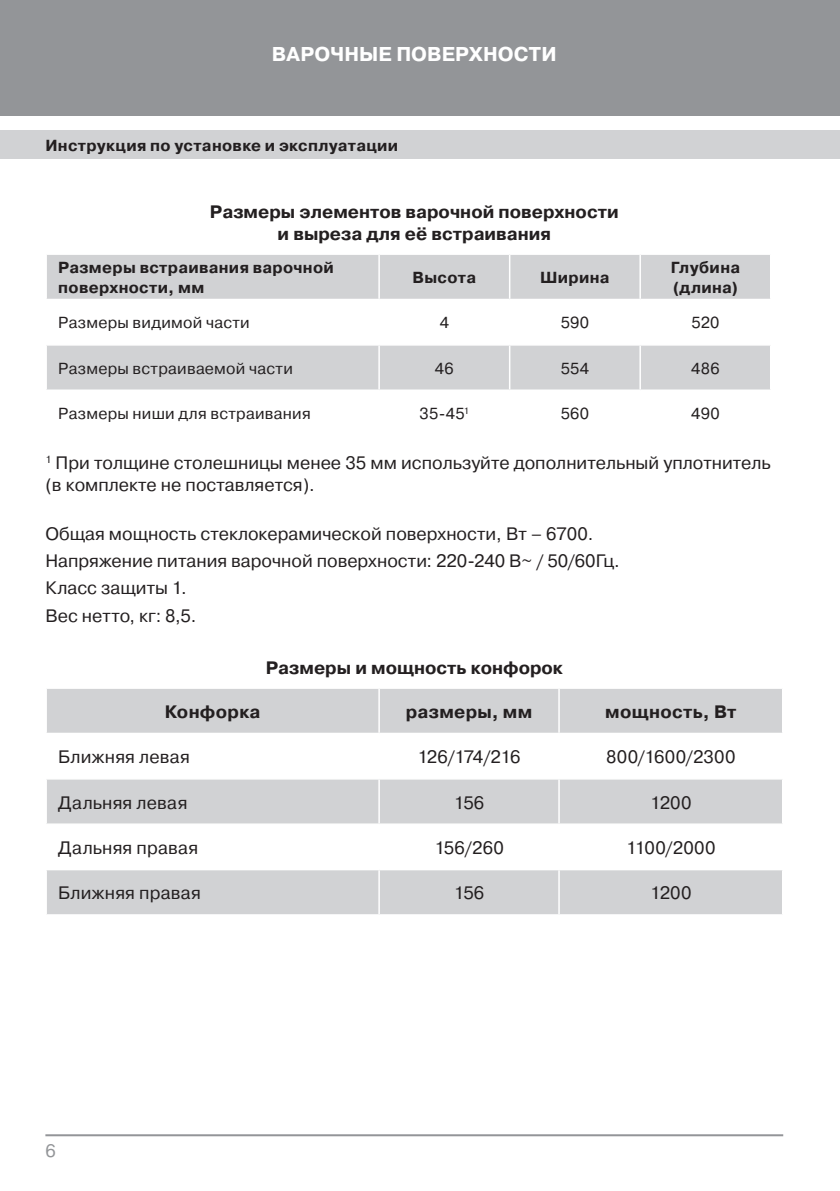
<style>
.page{position:relative;width:840px;height:1191px;background:#fff}
.page>*{position:absolute;margin:0;border:0;box-sizing:border-box;transform-origin:0 0}
.t1{font:700 20px "Pragmatica C";letter-spacing:.005em;color:#fff}
.Podzagolovok{font:18px/21.6px "Pragmatica C";color:#231f20}
.Table{font:18px "Pragmatica C";letter-spacing:.01em;color:#231f20}
.Based_text{font:18px "Pragmatica C";color:#231f20}
.Podzagolovok-2{font:700 18px/21.6px "Pragmatica C";color:#231f20;text-align:center}
.Table-2{font:700 18px "Pragmatica C";letter-spacing:.015em;color:#231f20}
.Table-3{font:18px "Pragmatica C";letter-spacing:-.045em;color:#231f20}
.t2{font:18px "Pragmatica C";color:#939598}
.Table-4{font:700 16px/19.2px "Pragmatica C";letter-spacing:.02em;color:#231f20}
.Table-5{font:16px "Pragmatica C";letter-spacing:.015em;color:#231f20}
</style>
<div class="page">
<div style="left:0;top:0;width:839px;height:116px;background:#939598"></div>
<div style="left:0;top:130px;width:839px;height:29px;background:#d1d2d4"></div>
<hr style="left:45px;top:1134px;width:737px;height:2px;background:#939598">
<svg style="left:47px;top:255px;width:722px;height:134px;fill:#d1d2d4"></svg>
<hr style="left:378px;top:255px;width:1px;height:44px;background:#fff">
<hr style="left:508px;top:255px;width:2px;height:44px;background:#fff">
<hr style="left:639px;top:255px;width:1px;height:44px;background:#fff">
<hr style="left:45px;top:299px;width:334px;height:1px;background:#fff">
<hr style="left:379px;top:299px;width:130px;height:1px;background:#fff">
<hr style="left:378px;top:300px;width:1px;height:44px;background:#fff">
<hr style="left:509px;top:299px;width:130px;height:1px;background:#fff">
<hr style="left:508px;top:300px;width:2px;height:44px;background:#fff">
<hr style="left:639px;top:299px;width:132px;height:1px;background:#fff">
<hr style="left:639px;top:300px;width:1px;height:44px;background:#fff">
<hr style="left:45px;top:344px;width:334px;height:2px;background:#fff">
<hr style="left:379px;top:344px;width:130px;height:2px;background:#fff">
<hr style="left:378px;top:346px;width:1px;height:43px;background:#fff">
<hr style="left:509px;top:344px;width:130px;height:2px;background:#fff">
<hr style="left:508px;top:346px;width:2px;height:43px;background:#fff">
<hr style="left:639px;top:344px;width:132px;height:2px;background:#fff">
<hr style="left:639px;top:346px;width:1px;height:43px;background:#fff">
<svg style="left:47px;top:689px;width:734px;height:225px;fill:#d1d2d4"></svg>
<hr style="left:378px;top:689px;width:1px;height:43px;background:#fff">
<hr style="left:558px;top:689px;width:1px;height:43px;background:#fff">
<hr style="left:45px;top:732px;width:334px;height:2px;background:#fff">
<hr style="left:379px;top:732px;width:179px;height:2px;background:#fff">
<hr style="left:378px;top:734px;width:1px;height:44px;background:#fff">
<hr style="left:558px;top:732px;width:225px;height:2px;background:#fff">
<hr style="left:558px;top:734px;width:1px;height:44px;background:#fff">
<hr style="left:45px;top:778px;width:334px;height:1px;background:#fff">
<hr style="left:379px;top:778px;width:179px;height:1px;background:#fff">
<hr style="left:378px;top:779px;width:1px;height:44px;background:#fff">
<hr style="left:558px;top:778px;width:225px;height:1px;background:#fff">
<hr style="left:558px;top:779px;width:1px;height:44px;background:#fff">
<hr style="left:45px;top:823px;width:334px;height:2px;background:#fff">
<hr style="left:379px;top:823px;width:179px;height:2px;background:#fff">
<hr style="left:378px;top:825px;width:1px;height:44px;background:#fff">
<hr style="left:558px;top:823px;width:225px;height:2px;background:#fff">
<hr style="left:558px;top:825px;width:1px;height:44px;background:#fff">
<hr style="left:45px;top:869px;width:334px;height:1px;background:#fff">
<hr style="left:379px;top:869px;width:179px;height:1px;background:#fff">
<hr style="left:378px;top:870px;width:1px;height:44px;background:#fff">
<hr style="left:558px;top:869px;width:225px;height:1px;background:#fff">
<hr style="left:558px;top:870px;width:1px;height:44px;background:#fff">
<p class="t1" style="left:272px;top:43px;width:286px">ВАРОЧНЫЕ ПОВЕРХНОСТИ</p>
<p class="Table-4" style="left:45px;top:136px;width:354px">Инструкция по установке и эксплуатации</p>
<p class="Podzagolovok-2" style="left:210px;top:201px;width:410px">Размеры элементов варочной поверхности и выреза для её встраивания</p>
<p class="Table-4" style="left:58px;top:258px;width:277px">Размеры встраивания варочной поверхности, мм</p>
<p class="Table-4" style="left:412px;top:268px;width:65px">Высота</p>
<p class="Table-4" style="left:540px;top:268px;width:71px">Ширина</p>
<p class="Table-4" style="left:670px;top:258px;width:71px">Глубина</p>
<p class="Table-4" style="left:672px;top:278px;width:67px">(длина)</p>
<p class="Table-5" style="left:58px;top:314px;width:193px">Размеры видимой части</p>
<p class="Table-5" style="left:439px;top:314px;width:11px">4</p>
<p class="Table-5" style="left:560px;top:314px;width:30px">590</p>
<p class="Table-5" style="left:691px;top:314px;width:29px">520</p>
<p class="Table-5" style="left:58px;top:359px;width:236px">Размеры встраиваемой части</p>
<p class="Table-5" style="left:434px;top:359px;width:20px">46</p>
<p class="Table-5" style="left:560px;top:359px;width:30px">554</p>
<p class="Table-5" style="left:690px;top:359px;width:30px">486</p>
<p class="Table-5" style="left:58px;top:405px;width:254px">Размеры ниши для встраивания</p>
<p class="Table-5" style="left:419px;top:405px;width:51px">35-45<sup>1</sup></p>
<p class="Table-5" style="left:560px;top:405px;width:30px">560</p>
<p class="Table-5" style="left:690px;top:405px;width:30px">490</p>
<p class="Podzagolovok" style="left:45px;top:452px;width:726px"><sup>1</sup> При толщине столешницы менее 35 мм используйте дополнительный уплотнитель (в комплекте не поставляется).</p>
<p class="Podzagolovok" style="left:45px;top:523px;width:549px">Общая мощность стеклокерамической поверхности, Вт – 6700.</p>
<p class="Based_text" style="left:45px;top:551px;width:575px">Напряжение питания варочной поверхности: 220-240 В~ / 50/60Гц.</p>
<p class="Based_text" style="left:45px;top:578px;width:143px">Класс защиты 1.</p>
<p class="Based_text" style="left:45px;top:605px;width:152px">Вес нетто, кг: 8,5.</p>
<p class="Podzagolovok-2" style="left:265px;top:657px;width:298px">Размеры и мощность конфорок</p>
<p class="Table-2" style="left:165px;top:701px;width:97px">Конфорка</p>
<p class="Table-2" style="left:405px;top:701px;width:128px">размеры, мм</p>
<p class="Table-2" style="left:605px;top:701px;width:133px">мощность, Вт</p>
<p class="Table" style="left:58px;top:747px;width:133px">Ближняя левая</p>
<p class="Table-3" style="left:417px;top:747px;width:105px">126/174/216</p>
<p class="Table" style="left:606px;top:747px;width:131px">800/1600/2300</p>
<p class="Table" style="left:58px;top:792px;width:131px">Дальняя левая</p>
<p class="Table" style="left:453px;top:792px;width:32px">156</p>
<p class="Table" style="left:649px;top:792px;width:43px">1200</p>
<p class="Table" style="left:58px;top:837px;width:142px">Дальняя правая</p>
<p class="Table" style="left:434px;top:837px;width:71px">156/260</p>
<p class="Table" style="left:626px;top:837px;width:91px">1100/2000</p>
<p class="Table" style="left:58px;top:883px;width:144px">Ближняя правая</p>
<p class="Table" style="left:453px;top:883px;width:32px">156</p>
<p class="Table" style="left:649px;top:883px;width:43px">1200</p>
<p class="t2" style="left:45px;top:1140px;width:12px">6</p>
</div>
